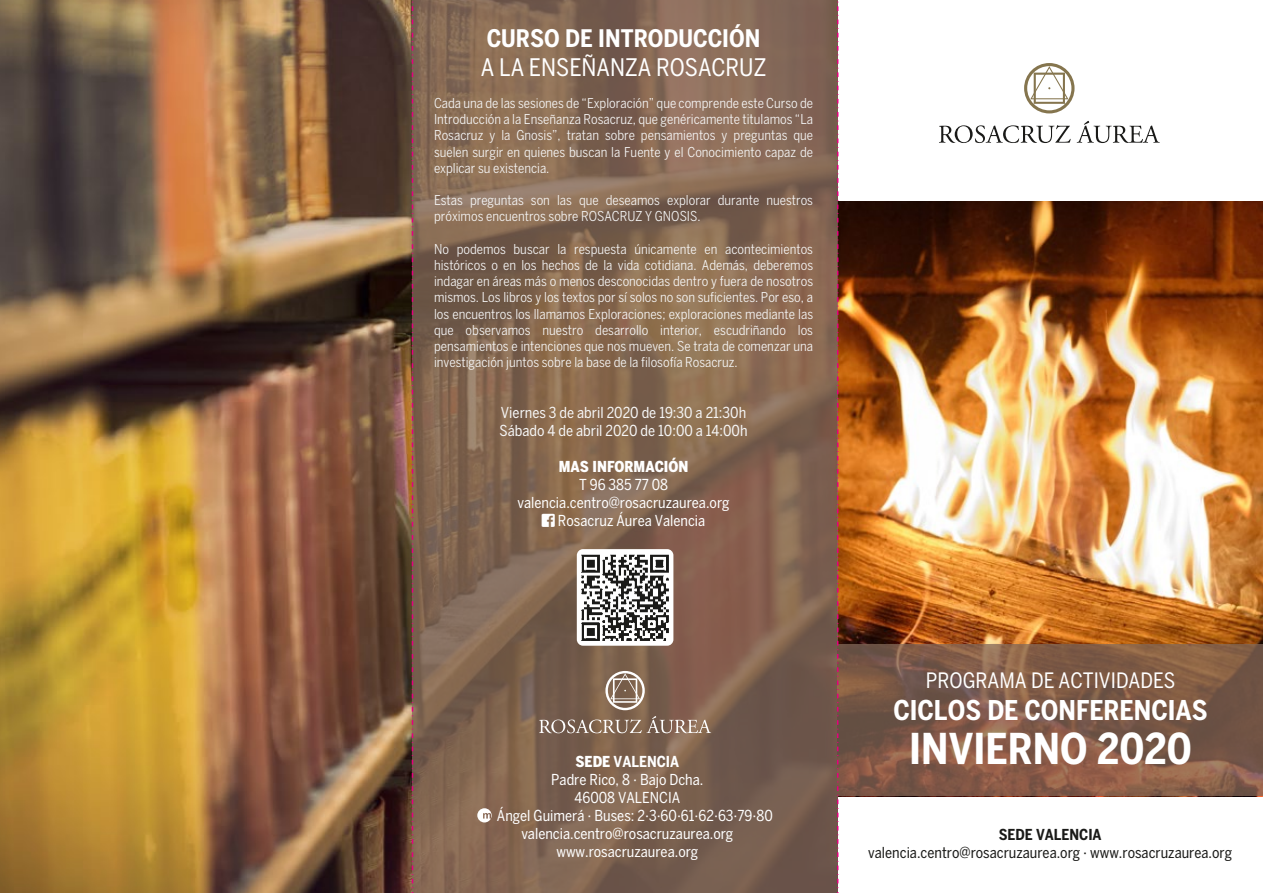
<style>
.page{position:relative;width:1263px;height:893px;background:#fff}
.page>*{position:absolute;margin:0;border:0;box-sizing:border-box;transform-origin:0 0}
.t1{font:700 condensed 42.15px "Benton Sans";color:#fff}
.t2{font:700 condensed 27px "Benton Sans";color:#fff}
.t3{font:condensed 24px "Benton Sans";color:#fff}
.t4{font:700 condensed 24px "Benton Sans";color:#fff}
.t5{font:condensed 21px "Benton Sans";color:#fff}
.t6{font:condensed 15px "Benton Sans";color:#fff}
.t7{font:condensed 15px/18px "Benton Sans";color:#f6f6f6}
.t8{font:condensed 15px "Benton Sans";color:#1a1a18}
.t9{font:900 condensed 15px "Benton Sans";color:#fff}
.t10{font:700 condensed 15px "Benton Sans";color:#1a1a18}
.t11{font:700 condensed 15px "Benton Sans";color:#fff}
.t12{font:condensed 13.5px/16.2px "Benton Sans";color:#f6f6f6;text-align:justify}
.s1{font-weight:900}
</style>
<div class="page">
<img style="left:0;top:0;width:412px;height:893px">
<img style="left:838px;top:201px;width:425px;height:443px">
<svg style="left:838px;top:644px;width:425px;height:152px;background:#7f5a47"></svg>
<svg style="left:413px;top:0;width:424px;height:893px;background:#816551"></svg>
<svg style="left:412px;top:0;width:1px;height:893px"></svg>
<svg style="left:837px;top:0;width:1px;height:893px"></svg>
<svg style="left:477px;top:808px;width:15px;height:14px"></svg>
<img style="left:577px;top:549px;width:96px;height:97px">
<svg style="left:1024px;top:63px;width:50px;height:50px"></svg>
<svg style="left:939px;top:125px;width:132px;height:18px"></svg>
<svg style="left:1077px;top:121px;width:83px;height:22px"></svg>
<svg style="left:605px;top:671px;width:40px;height:39px"></svg>
<svg style="left:539px;top:716px;width:172px;height:17px;background:#967f70"></svg>
<svg style="left:542px;top:513px;width:13px;height:13px"></svg>
<h3 class="t4" style="left:487px;top:24px;width:275px">CURSO DE INTRODUCCIÓN</h3>
<h3 class="t3" style="left:481px;top:53px;width:287px">A LA ENSEÑANZA ROSACRUZ</h3>
<p class="t12" style="left:434px;top:95px;width:381px">Cada una de las sesiones de “Exploración” que comprende este Curso de Introducción a la Enseñanza Rosacruz, que genéricamente titulamos “La Rosacruz y la Gnosis”, tratan sobre pensamientos y preguntas que suelen surgir en quienes buscan la Fuente y el Conocimiento capaz de explicar su existencia.</p>
<p class="t12" style="left:434px;top:192px;width:380px">Estas preguntas son las que deseamos explorar durante nuestros próximos encuentros sobre ROSACRUZ Y GNOSIS.</p>
<p class="t12" style="left:434px;top:241px;width:381px">No podemos buscar la respuesta únicamente en acontecimientos históricos o en los hechos de la vida cotidiana. Además, deberemos indagar en áreas más o menos desconocidas dentro y fuera de nosotros mismos. Los libros y los textos por sí solos no son suficientes. Por eso, a los encuentros los llamamos Exploraciones; exploraciones mediante las que observamos nuestro desarrollo interior, escudriñando los pensamientos e intenciones que nos mueven. Se trata de comenzar una investigación juntos sobre la base de la filosofía Rosacruz.</p>
<p class="t7" style="left:500px;top:403px;width:250px">Viernes 3 de abril 2020 de 19:30 a 21:30h<br>Sábado 4 de abril 2020 de 10:00 a 14:00h</p>
<p class="t9" style="left:559px;top:457px;width:131px">MAS INFORMACIÓN</p>
<p class="t6" style="left:579px;top:475px;width:91px">T 96 385 77 08</p>
<p class="t6" style="left:518px;top:493px;width:213px">valencia.centro@rosacruzaurea.org</p>
<p class="t6" style="left:558px;top:511px;width:149px">Rosacruz Áurea Valencia</p>
<p class="t11" style="left:575px;top:753px;width:105px"><span class="s1">SEDE</span> VALENCIA</p>
<p class="t6" style="left:551px;top:771px;width:154px">Padre Rico, 8 · Bajo Dcha.</p>
<p class="t6" style="left:574px;top:789px;width:107px">46008 VALENCIA</p>
<p class="t6" style="left:497px;top:807px;width:277px">Ángel Guimerá · Buses: 2·3·60·61·62·63·79·80</p>
<p class="t6" style="left:521px;top:825px;width:213px">valencia.centro@rosacruzaurea.org</p>
<p class="t6" style="left:556px;top:843px;width:143px">www.rosacruzaurea.org</p>
<h3 class="t5" style="left:926px;top:668px;width:251px">PROGRAMA DE ACTIVIDADES</h3>
<h2 class="t2" style="left:894px;top:694px;width:315px">CICLOS DE CONFERENCIAS</h2>
<h1 class="t1" style="left:909px;top:723px;width:284px">INVIERNO 2020</h1>
<p class="t10" style="left:999px;top:826px;width:104px">SEDE VALENCIA</p>
<p class="t8" style="left:868px;top:844px;width:365px">valencia.centro@rosacruzaurea.org · www.rosacruzaurea.org</p>
</div>
